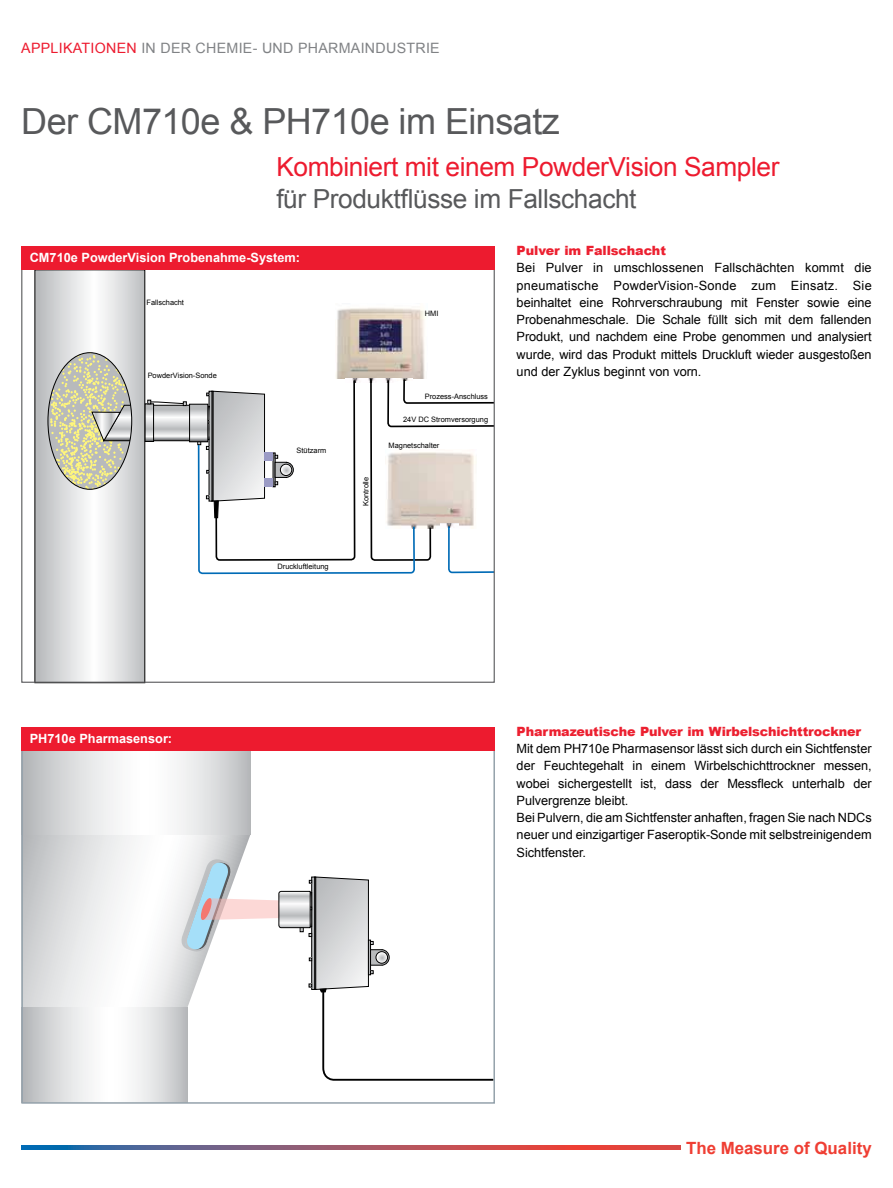
<style>
.page{position:relative;width:893px;height:1188px;background:#fff}
.page>*{position:absolute;margin:0;border:0;box-sizing:border-box;transform-origin:0 0}
.t1{font:36px "Arial";letter-spacing:-.015em;color:#58595b}
.t2{font:26.25px "Arial";letter-spacing:-.015em;color:#ed1b2f}
.t3{font:26.25px "Arial";letter-spacing:-.015em;color:#58595b}
.t4{font:700 16.8px "Arial";color:#ef3e33}
.t5{font:14.25px "Arial";letter-spacing:.02em;color:#808285}
.t6{font:12.75px/17.2px "Arial";letter-spacing:-.005em;color:#000;text-align:justify}
.t7{font:900 12.75px "Arial";letter-spacing:-.01em;color:#ec2030}
.t8{font:700 12.75px "Arial";color:#fff}
.t9{font:7.35px "Arial";color:#000}
.s1{color:#ed1b2f}
</style>
<div class="page">
<svg style="left:145px;top:339px;width:70px;height:179px"></svg>
<img style="left:336px;top:308px;width:89px;height:70px">
<img style="left:352px;top:378px;width:7px;height:4px">
<svg style="left:215px;top:379px;width:141px;height:64px"></svg>
<svg style="left:197px;top:443px;width:219px;height:703px"></svg>
<svg style="left:386px;top:781px;width:30px;height:53px"></svg>
<svg style="left:369px;top:377px;width:124px;height:404px"></svg>
<div style="left:420px;top:507px;width:27px;height:6px;background:#d4c8b8"></div>
<svg style="left:35px;top:270px;width:110px;height:411px;background:#cdcec9"></svg>
<div style="left:265px;top:453px;width:8px;height:8px;background:#9b9bc5"></div>
<div style="left:265px;top:479px;width:8px;height:8px;background:#9b9bc5"></div>
<svg style="left:21px;top:1146px;width:659px;height:4px;background:#95576c"></svg>
<svg style="left:24px;top:1082px;width:164px;height:19px"></svg>
<svg style="left:24px;top:750px;width:227px;height:84px"></svg>
<div style="left:21px;top:727px;width:474px;height:23px;background:#ed1b2f"></div>
<div style="left:21px;top:246px;width:474px;height:24px;background:#ed1b2f"></div>
<svg style="left:21px;top:834px;width:474px;height:248px"></svg>
<p class="t5" style="left:21px;top:39px;width:420px"><span class="s1">APPLIKATIONEN</span> IN DER CHEMIE- UND PHARMAINDUSTRIE</p>
<h1 class="t1" style="left:21px;top:98px;width:540px">Der CM710e &amp; PH710e im Einsatz</h1>
<h2 class="t2" style="left:276px;top:150px;width:505px">Kombiniert mit einem PowderVision Sampler</h2>
<h2 class="t3" style="left:276px;top:181px;width:362px">für Produktflüsse im Fallschacht</h2>
<p class="t8" style="left:30px;top:249px;width:272px">CM710e PowderVision Probenahme-System:</p>
<p class="t9" style="left:146px;top:297px;width:39px">Fallschacht</p>
<p class="t9" style="left:148px;top:371px;width:71px">PowderVision-Sonde</p>
<p class="t9" style="left:297px;top:446px;width:31px">Stützarm</p>
<p class="t9" style="left:278px;top:562px;width:53px">Druckluftleitung</p>
<p class="t9" style="left:425px;top:309px;width:15px">HMI</p>
<p class="t9" style="left:361px;top:506px;width:31px;rotate:-90deg">Kontrolle</p>
<p class="t9" style="left:425px;top:391px;width:65px">Prozess-Anschluss</p>
<p class="t9" style="left:403px;top:414px;width:87px">24V DC Stromversorgung</p>
<p class="t9" style="left:389px;top:441px;width:52px">Magnetschalter</p>
<p class="t7" style="left:517px;top:241px;width:151px">Pulver im Fallschacht</p>
<p class="t6" style="left:517px;top:259px;width:357px">Bei Pulver in umschlossenen Fallschächten kommt die pneumatische PowderVision-Sonde zum Einsatz. Sie beinhaltet eine Rohrverschraubung mit Fenster sowie eine Probenahmeschale. Die Schale füllt sich mit dem fallenden Produkt, und nachdem eine Probe genommen und analysiert wurde, wird das Produkt mittels Druckluft wieder ausgestoßen und der Zyklus beginnt von vorn.</p>
<p class="t8" style="left:30px;top:730px;width:144px">PH710e Pharmasensor:</p>
<p class="t7" style="left:517px;top:722px;width:346px">Pharmazeutische Pulver im Wirbelschichttrockner</p>
<p class="t6" style="left:517px;top:740px;width:357px;text-align:left">Mit dem PH710e Pharmasensor lässt sich durch ein Sichtfenster der Feuchtegehalt in einem Wirbelschichttrockner messen, wobei sichergestellt ist, dass der Messfleck unterhalb der Pulvergrenze bleibt.<br>Bei Pulvern, die am Sichtfenster anhaften, fragen Sie nach NDCs neuer und einzigartiger Faseroptik-Sonde mit selbstreinigendem Sichtfenster.</p>
<h3 class="t4" style="left:686px;top:1137px;width:187px">The Measure of Quality</h3>
</div>
